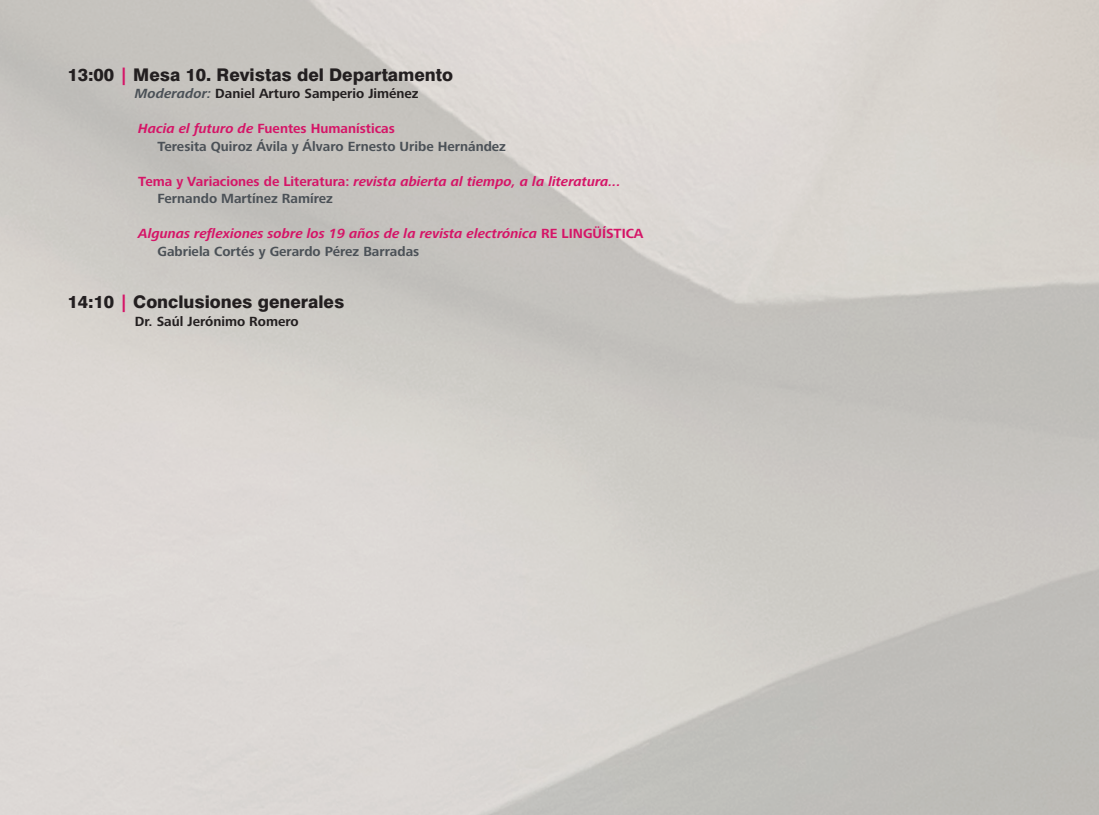
<style>
.page{position:relative;width:1099px;height:815px;background:#fff}
.page>*{position:absolute;margin:0;border:0;box-sizing:border-box;transform-origin:0 0}
.t1{font:800 17.5px "Swiss 721 BT";color:#231f20}
.t2{font:italic 700 13.75px/17.5px "Frutiger Next";color:#d51567}
.t3{font:700 13.75px/17.5px "Frutiger Next";color:#4b5157}
.t4{font:700 13.75px "Frutiger Next";color:#231f20}
.s1{color:#d51567}
.s2{font-style:italic;color:#4b5157}
.s3{font-style:italic;color:#d51567}
.s4{font-style:normal}
.s5{font-style:normal;color:#4b5157}
</style>
<div class="page">
<p class="t1" style="left:67px;top:64px;width:387px">13:00 <span class="s1">|</span> Mesa 10. Revistas del Departamento</p>
<p class="t4" style="left:135px;top:86px;width:285px"><span class="s2">Moderador:</span> Daniel Arturo Samperio Jiménez</p>
<p class="t3" style="left:157px;top:120px;width:350px;text-indent:-19px"><span class="s3">Hacia el futuro de</span> <span class="s1">Fuentes Humanísticas<br></span>Teresita Quiroz Ávila y Álvaro Ernesto Uribe Hernández</p>
<p class="t2" style="left:157px;top:172px;width:465px;text-indent:-19px"><span class="s4">Tema y Variaciones de Literatura:</span> revista abierta al tiempo, a la literatura...<br><span class="s5">Fernando Martínez Ramírez</span></p>
<p class="t2" style="left:157px;top:225px;width:487px;text-indent:-19px">Algunas reflexiones sobre los 19 años de la revista electrónica <span class="s4">RE LINGÜÍSTICA<br></span><span class="s5">Gabriela Cortés y Gerardo Pérez Barradas</span></p>
<p class="t1" style="left:67px;top:291px;width:278px">14:10 <span class="s1">|</span> Conclusiones generales</p>
<p class="t4" style="left:135px;top:313px;width:165px">Dr. Saúl Jerónimo Romero</p>
</div>
